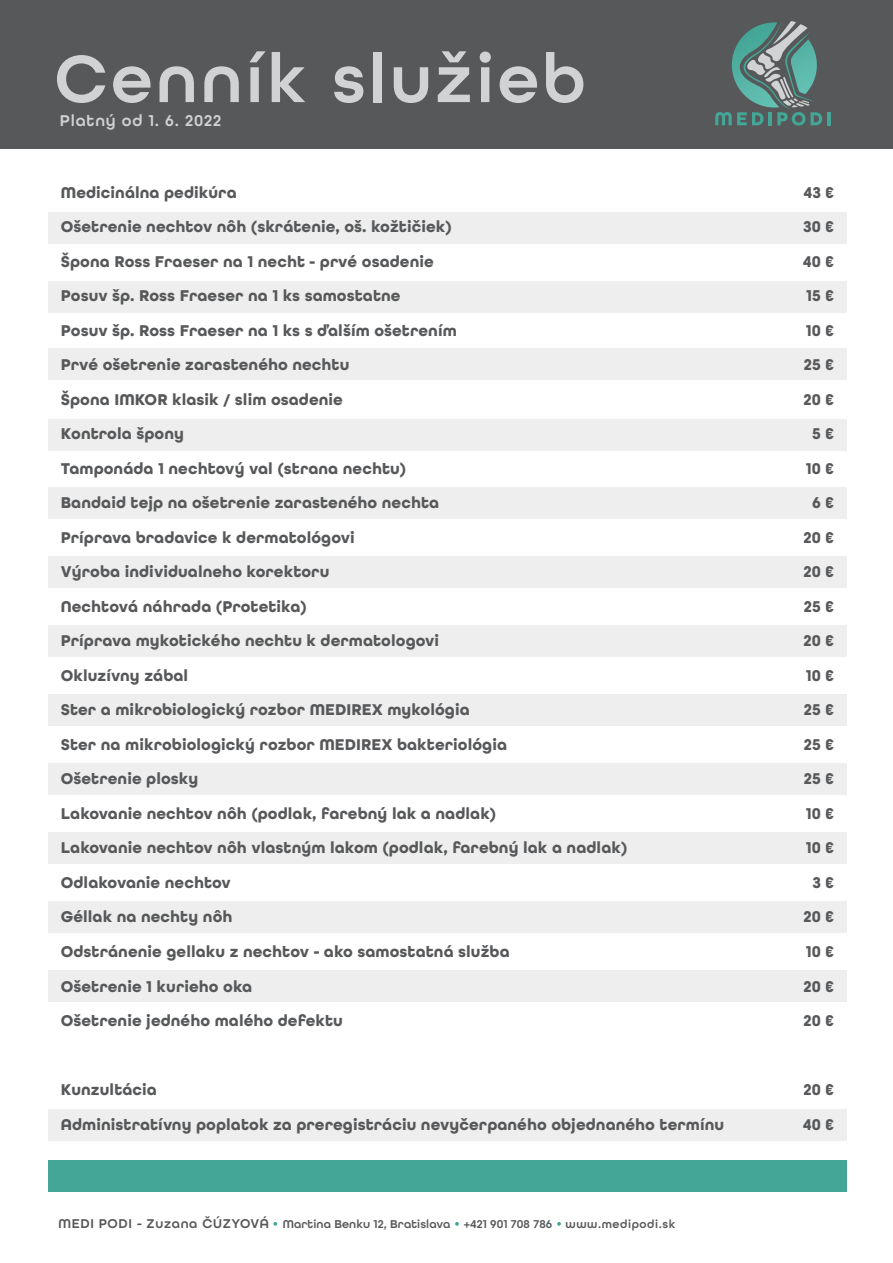
<style>
.page{position:relative;width:893px;height:1263px;background:#fff}
.page>*{position:absolute;margin:0;border:0;box-sizing:border-box;transform-origin:0 0}
.t1{font:600 70.5px "All Round Gothic";letter-spacing:.05em;color:#d1d2d4}
.t2{font:700 16.5px "All Round Gothic";letter-spacing:.005em;color:#57585a}
.t3{font:600 16.5px "All Round Gothic";letter-spacing:.05em;color:#d1d2d4}
.t4{font:600 12px "All Round Gothic";letter-spacing:.01em;color:#57585a}
.s1{font-size:13.5px}
</style>
<div class="page">
<div style="left:49px;top:212px;width:798px;height:32px;background:#eee"></div>
<div style="left:49px;top:281px;width:798px;height:32px;background:#eee"></div>
<div style="left:49px;top:349px;width:798px;height:31px;background:#eee"></div>
<div style="left:49px;top:419px;width:798px;height:32px;background:#eee"></div>
<div style="left:49px;top:487px;width:798px;height:31px;background:#eee"></div>
<div style="left:49px;top:556px;width:798px;height:31px;background:#eee"></div>
<div style="left:49px;top:625px;width:798px;height:31px;background:#eee"></div>
<div style="left:49px;top:694px;width:798px;height:31px;background:#eee"></div>
<div style="left:49px;top:763px;width:798px;height:31px;background:#eee"></div>
<div style="left:49px;top:832px;width:798px;height:31px;background:#eee"></div>
<div style="left:49px;top:901px;width:798px;height:31px;background:#eee"></div>
<div style="left:49px;top:970px;width:798px;height:31px;background:#eee"></div>
<div style="left:49px;top:1109px;width:798px;height:32px;background:#eee"></div>
<div style="left:49px;top:1160px;width:798px;height:31px;background:#43a696"></div>
<div style="left:0;top:0;width:893px;height:149px;background:#57585a"></div>
<svg style="left:715px;top:21px;width:115px;height:105px"></svg>
<svg style="left:273px;top:1222px;width:4px;height:4px"></svg>
<svg style="left:455px;top:1222px;width:4px;height:4px"></svg>
<svg style="left:557px;top:1222px;width:4px;height:4px"></svg>
<h1 class="t1" style="left:55px;top:37px;width:532px">Cenník služieb</h1>
<p class="t3" style="left:60px;top:110px;width:163px">Platný od 1. 6. 2022</p>
<p class="t2" style="left:61px;top:183px;width:177px">Medicinálna pedikúra</p>
<p class="t2" style="left:803px;top:183px;width:32px">43 €</p>
<p class="t2" style="left:61px;top:217px;width:392px">Ošetrenie nechtov nôh (skrátenie, oš. kožtičiek)</p>
<p class="t2" style="left:803px;top:217px;width:32px">30 €</p>
<p class="t2" style="left:61px;top:252px;width:374px">Špona Ross Fraeser na 1 necht - prvé osadenie</p>
<p class="t2" style="left:803px;top:252px;width:33px">40 €</p>
<p class="t2" style="left:61px;top:286px;width:341px">Posuv šp. Ross Fraeser na 1 ks samostatne</p>
<p class="t2" style="left:806px;top:286px;width:29px">15 €</p>
<p class="t2" style="left:61px;top:321px;width:397px">Posuv šp. Ross Fraeser na 1 ks s ďalším ošetrením</p>
<p class="t2" style="left:806px;top:321px;width:30px">10 €</p>
<p class="t2" style="left:61px;top:355px;width:290px">Prvé ošetrenie zarasteného nechtu</p>
<p class="t2" style="left:804px;top:355px;width:32px">25 €</p>
<p class="t2" style="left:61px;top:390px;width:284px">Špona IMKOR klasik / slim osadenie</p>
<p class="t2" style="left:803px;top:390px;width:32px">20 €</p>
<p class="t2" style="left:61px;top:424px;width:125px">Kontrola špony</p>
<p class="t2" style="left:812px;top:424px;width:23px">5 €</p>
<p class="t2" style="left:61px;top:459px;width:347px">Tamponáda 1 nechtový val (strana nechtu)</p>
<p class="t2" style="left:806px;top:459px;width:30px">10 €</p>
<p class="t2" style="left:61px;top:493px;width:380px">Bandaid tejp na ošetrenie zarasteného nechta</p>
<p class="t2" style="left:812px;top:493px;width:23px">6 €</p>
<p class="t2" style="left:61px;top:528px;width:295px">Príprava bradavice k dermatológovi</p>
<p class="t2" style="left:803px;top:528px;width:32px">20 €</p>
<p class="t2" style="left:61px;top:562px;width:270px">Výroba individualneho korektoru</p>
<p class="t2" style="left:803px;top:562px;width:32px">20 €</p>
<p class="t2" style="left:61px;top:597px;width:247px">Nechtová náhrada (Protetika)</p>
<p class="t2" style="left:804px;top:597px;width:32px">25 €</p>
<p class="t2" style="left:61px;top:631px;width:380px">Príprava mykotického nechtu k dermatologovi</p>
<p class="t2" style="left:803px;top:631px;width:32px">20 €</p>
<p class="t2" style="left:61px;top:666px;width:129px">Okluzívny zábal</p>
<p class="t2" style="left:806px;top:666px;width:30px">10 €</p>
<p class="t2" style="left:61px;top:700px;width:410px">Ster a mikrobiologický rozbor MEDIREX mykológia</p>
<p class="t2" style="left:804px;top:700px;width:32px">25 €</p>
<p class="t2" style="left:61px;top:735px;width:448px">Ster na mikrobiologický rozbor MEDIREX bakteriológia</p>
<p class="t2" style="left:804px;top:735px;width:32px">25 €</p>
<p class="t2" style="left:61px;top:769px;width:139px">Ošetrenie plosky</p>
<p class="t2" style="left:804px;top:769px;width:32px">25 €</p>
<p class="t2" style="left:61px;top:804px;width:437px">Lakovanie nechtov nôh (podlak, farebný lak a nadlak)</p>
<p class="t2" style="left:806px;top:804px;width:30px">10 €</p>
<p class="t2" style="left:61px;top:838px;width:568px">Lakovanie nechtov nôh vlastným lakom (podlak, farebný lak a nadlak)</p>
<p class="t2" style="left:806px;top:838px;width:30px">10 €</p>
<p class="t2" style="left:61px;top:873px;width:172px">Odlakovanie nechtov</p>
<p class="t2" style="left:812px;top:873px;width:23px">3 €</p>
<p class="t2" style="left:61px;top:907px;width:173px">Géllak na nechty nôh</p>
<p class="t2" style="left:803px;top:907px;width:32px">20 €</p>
<p class="t2" style="left:61px;top:942px;width:450px">Odstránenie gellaku z nechtov - ako samostatná služba</p>
<p class="t2" style="left:806px;top:942px;width:30px">10 €</p>
<p class="t2" style="left:61px;top:976px;width:193px">Ošetrenie 1 kurieho oka</p>
<p class="t2" style="left:803px;top:976px;width:32px">20 €</p>
<p class="t2" style="left:61px;top:1011px;width:284px">Ošetrenie jedného malého defektu</p>
<p class="t2" style="left:803px;top:1011px;width:32px">20 €</p>
<p class="t2" style="left:61px;top:1080px;width:98px">Kunzultácia</p>
<p class="t2" style="left:803px;top:1080px;width:32px">20 €</p>
<p class="t2" style="left:61px;top:1114px;width:665px">Administratívny poplatok za preregistráciu nevyčerpaného objednaného termínu</p>
<p class="t2" style="left:803px;top:1114px;width:33px">40 €</p>
<p class="t4" style="left:58px;top:1217px;width:618px"><span class="s1">MEDI PODI - Zuzana ČÚZYOVÁ</span> Martina Benku 12, Bratislava +421 901 708 786 www.medipodi.sk</p>
</div>
